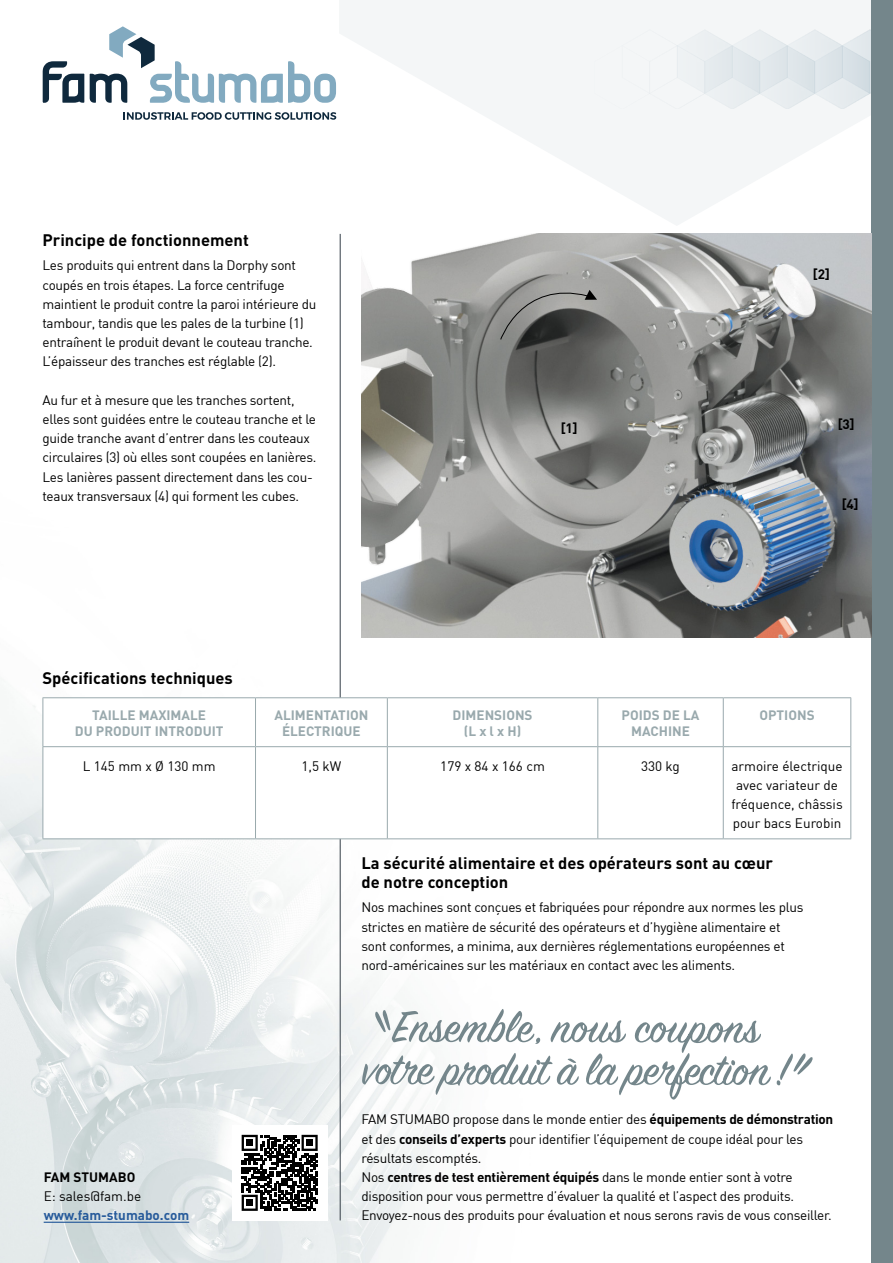
<style>
.page{position:relative;width:893px;height:1263px;background:#fff}
.page>*{position:absolute;margin:0;border:0;box-sizing:border-box;transform-origin:0 0}
.Titel{font:700 16.5px/19.2px "DIN";color:#000}
.Txt{font:13.5px/19.2px "DIN";letter-spacing:-.02em;color:#000}
.Tabel{font:13.5px/19.2px "DIN";color:#000;text-align:center}
.t1{font:700 13.5px/16.5px "DIN";color:#99a9ad;text-align:center}
.t2{font:700 13.5px "DIN";color:#000}
.t3{font:700 13.5px "DIN";color:#275b9b}
.Txt-2{font:13.5px "DIN";color:#000}
.s1{font-weight:700}
</style>
<div class="page">
<img style="left:0;top:69px;width:872px;height:1194px">
<svg style="left:339px;top:0;width:533px;height:226px;fill:#f4f6f7"></svg>
<img style="left:594px;top:27px;width:278px;height:81px">
<div style="left:872px;top:0;width:21px;height:1263px;background:#74868b"></div>
<hr style="left:44px;top:1222px;width:145px;height:1px;background:#275b9b">
<svg style="left:43px;top:61px;width:41px;height:42px"></svg>
<svg style="left:90px;top:26px;width:246px;height:77px"></svg>
<svg style="left:124px;top:112px;width:212px;height:8px"></svg>
<svg style="left:362px;top:1009px;width:451px;height:91px"></svg>
<hr style="left:340px;top:234px;width:1px;height:986px;background:#343e47">
<img style="left:361px;top:234px;width:511px;height:404px">
<svg style="left:44px;top:698px;width:806px;height:140px"></svg>
<hr style="left:43px;top:697px;width:212px;height:1px;background:#99a9ad">
<hr style="left:43px;top:698px;width:1px;height:48px;background:#99a9ad">
<hr style="left:255px;top:697px;width:132px;height:1px;background:#99a9ad">
<hr style="left:255px;top:698px;width:1px;height:48px;background:#99a9ad">
<hr style="left:387px;top:697px;width:211px;height:1px;background:#99a9ad">
<hr style="left:387px;top:698px;width:1px;height:48px;background:#99a9ad">
<hr style="left:598px;top:697px;width:125px;height:1px;background:#99a9ad">
<hr style="left:597px;top:698px;width:1px;height:48px;background:#99a9ad">
<hr style="left:723px;top:697px;width:128px;height:1px;background:#99a9ad">
<hr style="left:723px;top:698px;width:1px;height:48px;background:#99a9ad">
<hr style="left:850px;top:698px;width:1px;height:48px;background:#99a9ad">
<hr style="left:43px;top:746px;width:212px;height:1px;background:#99a9ad">
<hr style="left:43px;top:747px;width:1px;height:91px;background:#99a9ad">
<hr style="left:255px;top:746px;width:132px;height:1px;background:#99a9ad">
<hr style="left:255px;top:747px;width:1px;height:91px;background:#99a9ad">
<hr style="left:387px;top:746px;width:211px;height:1px;background:#99a9ad">
<hr style="left:387px;top:747px;width:1px;height:91px;background:#99a9ad">
<hr style="left:598px;top:746px;width:125px;height:1px;background:#99a9ad">
<hr style="left:597px;top:747px;width:1px;height:91px;background:#99a9ad">
<hr style="left:723px;top:746px;width:128px;height:1px;background:#99a9ad">
<hr style="left:723px;top:747px;width:1px;height:91px;background:#99a9ad">
<hr style="left:850px;top:747px;width:1px;height:91px;background:#99a9ad">
<hr style="left:43px;top:838px;width:212px;height:1px;background:#99a9ad">
<hr style="left:255px;top:838px;width:132px;height:1px;background:#99a9ad">
<hr style="left:387px;top:838px;width:211px;height:1px;background:#99a9ad">
<hr style="left:598px;top:838px;width:125px;height:1px;background:#99a9ad">
<hr style="left:723px;top:838px;width:128px;height:1px;background:#99a9ad">
<svg style="left:500px;top:279px;width:97px;height:61px;background:#767775"></svg>
<div style="left:232px;top:1125px;width:95px;height:95px;background:#fff"></div>
<svg style="left:242px;top:1135px;width:76px;height:76px"></svg>
<div style="left:246px;top:1139px;width:7px;height:7px;background:#000"></div>
<div style="left:306px;top:1139px;width:7px;height:7px;background:#000"></div>
<div style="left:246px;top:1199px;width:7px;height:7px;background:#000"></div>
<p class="Titel" style="left:43px;top:229px;width:208px">Principe de fonctionnement</p>
<p class="Txt" style="left:43px;top:256px;width:275px">Les produits qui entrent dans la Dorphy sont coupés en trois étapes. La force centrifuge maintient le produit contre la paroi intérieure du tambour, tandis que les pales de la turbine (1) entraînent le produit devant le couteau tranche.<br>L’épaisseur des tranches est réglable (2).</p>
<p class="Txt" style="left:43px;top:390px;width:276px">Au fur et à mesure que les tranches sortent, elles sont guidées entre le couteau tranche et le guide tranche avant d’entrer dans les couteaux circulaires (3) où elles sont coupées en lanières.<br>Les lanières passent directement dans les cou&shy;teaux transversaux (4) qui forment les cubes.</p>
<p class="Titel" style="left:43px;top:668px;width:192px">Spécifications techniques</p>
<p class="t2" style="left:561px;top:420px;width:18px">[1]</p>
<p class="t2" style="left:813px;top:266px;width:18px">[2]</p>
<p class="t2" style="left:838px;top:415px;width:18px">[3]</p>
<p class="t2" style="left:842px;top:496px;width:18px">[4]</p>
<p class="t1" style="left:75px;top:706px;width:150px">TAILLE MAXIMALE<br>DU PRODUIT INTRODUIT</p>
<p class="t1" style="left:274px;top:706px;width:96px">ALIMENTATION<br>ÉLECTRIQUE</p>
<p class="t1" style="left:452px;top:706px;width:82px">DIMENSIONS (L x l x H)</p>
<p class="t1" style="left:622px;top:706px;width:79px">POIDS DE LA<br>MACHINE</p>
<p class="t1" style="left:759px;top:706px;width:57px">OPTIONS</p>
<p class="Tabel" style="left:83px;top:756px;width:134px">L 145 mm x Ø 130 mm</p>
<p class="Tabel" style="left:302px;top:756px;width:41px">1,5 kW</p>
<p class="Tabel" style="left:440px;top:756px;width:106px">179 x 84 x 166 cm</p>
<p class="Tabel" style="left:641px;top:756px;width:40px">330 kg</p>
<p class="Tabel" style="left:731px;top:756px;width:113px">armoire électrique avec variateur de fréquence, châssis pour bacs Eurobin</p>
<p class="t2" style="left:44px;top:1168px;width:93px">FAM STUMABO</p>
<p class="Txt-2" style="left:44px;top:1188px;width:99px">E: sales@fam.be</p>
<p class="t3" style="left:44px;top:1207px;width:147px">www.fam-stumabo.com</p>
<p class="Titel" style="left:361px;top:852px;width:413px">La sécurité alimentaire et des opérateurs sont au cœur de notre conception</p>
<p class="Txt" style="left:361px;top:898px;width:444px">Nos machines sont conçues et fabriquées pour répondre aux normes les plus strictes en matière de sécurité des opérateurs et d’hygiène alimentaire et sont conformes, a minima, aux dernières réglementations européennes et nord-américaines sur les matériaux en contact avec les aliments.</p>
<p class="Txt" style="left:361px;top:1110px;width:473px">FAM STUMABO propose dans le monde entier des <span class="s1">équipements de démonstration </span>et des <span class="s1">conseils d’experts</span> pour identifier l’équipement de coupe idéal pour les résultats escomptés.<br>Nos <span class="s1">centres de test entièrement équipés</span> dans le monde entier sont à votre disposition pour vous permettre d’évaluer la qualité et l’aspect des produits.<br>Envoyez-nous des produits pour évaluation et nous serons ravis de vous conseiller.</p>
</div>
